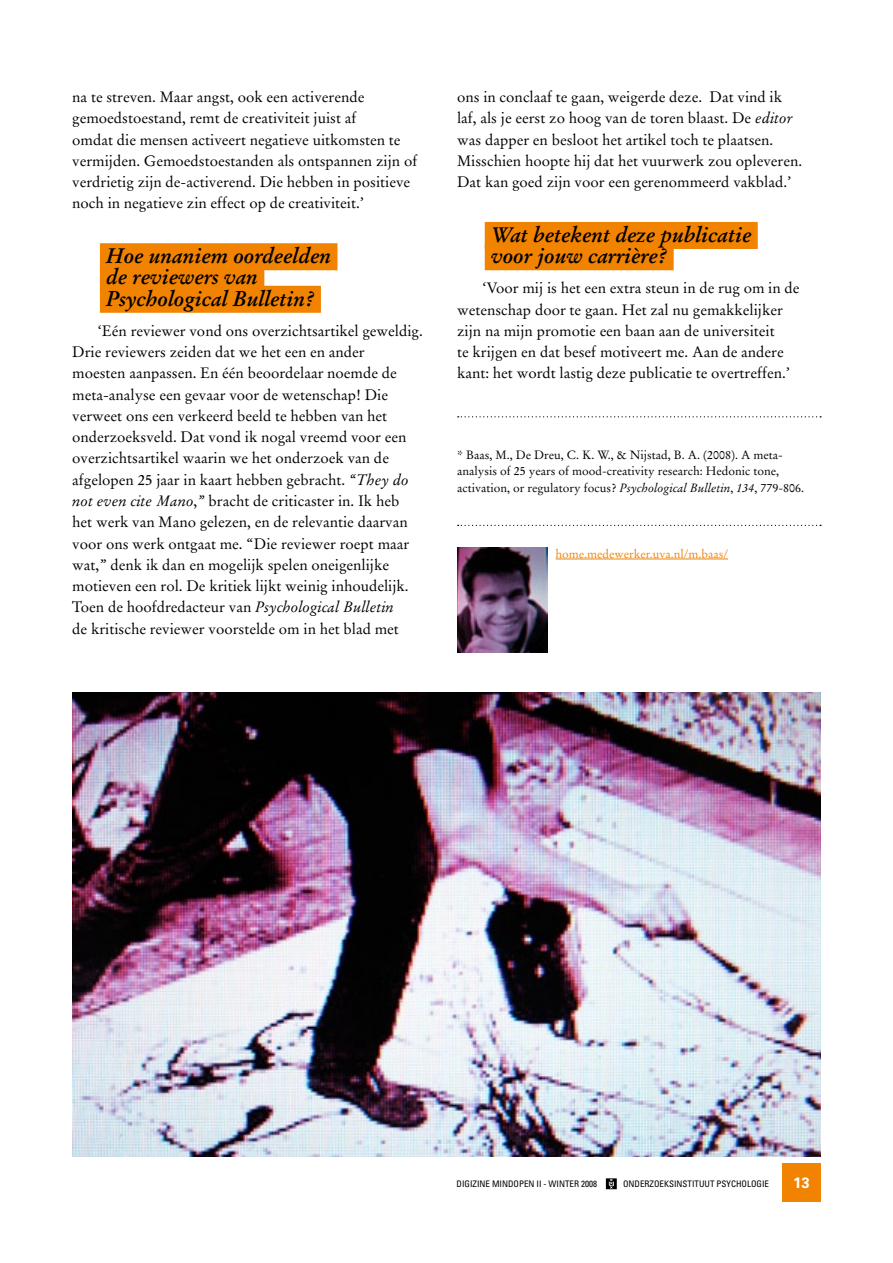
<style>
.page{position:relative;width:893px;height:1263px;background:#fff}
.page>*{position:absolute;margin:0;border:0;box-sizing:border-box;transform-origin:0 0}
.t1{font:italic 700 21px/21.3px "Stempel Garamond";color:#000}
.t2{font:15px/21.3px "Stempel Garamond";color:#000}
.t3{font:700 15px "Univers";color:#fff}
.t4{font:12px/16.5px "Stempel Garamond";color:#000}
.t5{font:12px "Stempel Garamond";color:#f28300}
.t6{font:condensed 9px "Univers";color:#000}
.s1{font-style:italic}
</style>
<div class="page">
<div style="left:782px;top:1163px;width:39px;height:38px;background:#f28300"></div>
<svg style="left:606px;top:1178px;width:11px;height:11px"></svg>
<img style="left:458px;top:547px;width:89px;height:106px">
<img style="left:72px;top:692px;width:749px;height:465px">
<div style="left:100px;top:243px;width:237px;height:27px;background:#f28300"></div>
<div style="left:100px;top:264px;width:164px;height:27px;background:#f28300"></div>
<div style="left:100px;top:286px;width:221px;height:27px;background:#f28300"></div>
<div style="left:485px;top:222px;width:273px;height:27px;background:#f28300"></div>
<div style="left:485px;top:243px;width:189px;height:27px;background:#f28300"></div>
<svg style="left:458px;top:416px;width:363px;height:1px"></svg>
<svg style="left:458px;top:525px;width:363px;height:1px"></svg>
<hr style="left:556px;top:559px;width:172px;height:1px;background:#f28300">
<p class="t2" style="left:72px;top:86px;width:347px">na te streven. Maar angst, ook een activerende gemoedstoestand, remt de creativiteit juist af<br>omdat die mensen activeert negatieve uitkomsten te vermijden. Gemoedstoestanden als ontspannen zijn of verdrietig zijn de-activerend. Die hebben in positieve noch in negatieve zin effect op de creativiteit.’</p>
<h1 class="t1" style="left:106px;top:245px;width:226px">Hoe unaniem oordeelden de reviewers van<br>Psychological Bulletin?</h1>
<p class="t2" style="left:72px;top:320px;width:352px;text-indent:26px">‘Eén reviewer vond ons overzichtsartikel geweldig.<br>Drie reviewers zeiden dat we het een en ander<br>moesten aanpassen. En één beoordelaar noemde de meta-analyse een gevaar voor de wetenschap! Die verweet ons een verkeerd beeld te hebben van het onderzoeksveld. Dat vond ik nogal vreemd voor een overzichtsartikel waarin we het onderzoek van de afgelopen 25 jaar in kaart hebben gebracht. <span class="s1">“They do not even cite Mano</span>,<span class="s1">”</span> bracht de criticaster in. Ik heb het werk van Mano gelezen, en de relevantie daarvan voor ons werk ontgaat me. “Die reviewer roept maar wat,” denk ik dan en mogelijk spelen oneigenlijke motieven een rol. De kritiek lijkt weinig inhoudelijk.<br>Toen de hoofdredacteur van <span class="s1">Psychological Bulletin<br></span>de kritische reviewer voorstelde om in het blad met</p>
<p class="t2" style="left:457px;top:86px;width:347px">ons in conclaaf te gaan, weigerde deze. Dat vind ik laf, als je eerst zo hoog van de toren blaast. De <span class="s1">editor </span>was dapper en besloot het artikel toch te plaatsen.<br>Misschien hoopte hij dat het vuurwerk zou opleveren.<br>Dat kan goed zijn voor een gerenommeerd vakblad.’</p>
<h1 class="t1" style="left:491px;top:224px;width:262px">Wat betekent deze publicatie voor jouw carrière?</h1>
<p class="t2" style="left:457px;top:278px;width:344px;text-indent:26px">‘Voor mij is het een extra steun in de rug om in de wetenschap door te gaan. Het zal nu gemakkelijker zijn na mijn promotie een baan aan de universiteit<br>te krijgen en dat besef motiveert me. Aan de andere kant: het wordt lastig deze publicatie te overtreffen.’</p>
<p class="t4" style="left:457px;top:446px;width:349px">* Baas, M., De Dreu, C. K. W., &amp; Nijstad, B. A. (2008). A meta&shy;analysis of 25 years of mood-creativity research: Hedonic tone, activation, or regulatory focus? <span class="s1">Psychological Bulletin</span>, <span class="s1">134</span>, 779-806.</p>
<p class="t5" style="left:556px;top:546px;width:174px">home.medewerker.uva.nl/m.baas/</p>
<p class="t6" style="left:457px;top:1178px;width:142px">DIGIZINE MINDOPEN II - WINTER 2008</p>
<p class="t6" style="left:623px;top:1178px;width:148px">ONDERZOEKSINSTITUUT PSYCHOLOGIE</p>
<p class="t3" style="left:793px;top:1174px;width:18px">13</p>
</div>
